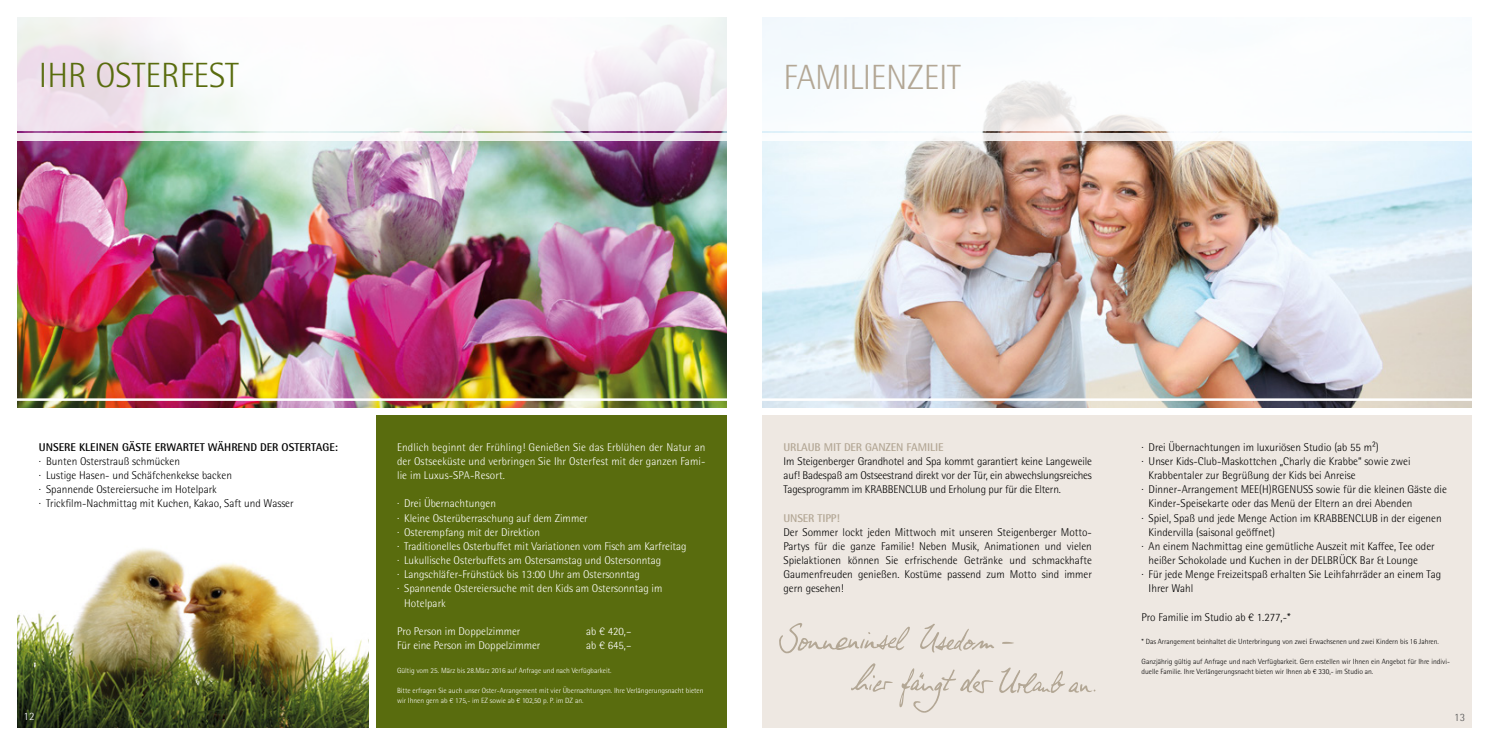
<style>
.page{position:relative;width:1489px;height:745px;background:#fff}
.page>*{position:absolute;margin:0;border:0;box-sizing:border-box;transform-origin:0 0}
.t1{font:300 35px "Rotis Semi Sans W1 G";color:#596c0e}
.t2{font:300 35px "Rotis Semi Sans W1 G";letter-spacing:-.01em;color:#b3a795}
.t3{font:300 11.25px/14.1px "Rotis Semi Sans W1 G";color:#000;text-align:justify}
.t4{font:300 11.25px/14.1px "Rotis Semi Sans W1 G";color:#fff;text-align:justify}
.t5{font:700 11.25px "Rotis Semi Sans W1 G";color:#000}
.t6{font:700 11.25px "Rotis Semi Sans W1 G";letter-spacing:-.01em;color:#b3a795}
.t7{font:300 11.25px "Rotis Semi Sans W1 G";color:#565656}
.t8{font:300 7.5px/10px "Rotis Semi Sans W1 G";color:#000}
.t9{font:300 7.5px/10px "Rotis Semi Sans W1 G";color:#fff}
</style>
<div class="page">
<img style="left:18px;top:548px;width:351px;height:178px">
<div style="left:376px;top:415px;width:350px;height:311px;background:#596c0e"></div>
<img style="left:18px;top:131px;width:708px;height:276px">
<hr style="left:11px;top:398px;width:721px;height:2px;background:#fff">
<svg style="left:17px;top:133px;width:710px;height:7px"></svg>
<svg style="left:17px;top:17px;width:710px;height:114px"></svg>
<div style="left:762px;top:415px;width:708px;height:311px;background:#eee8e2"></div>
<img style="left:762px;top:131px;width:708px;height:276px">
<hr style="left:758px;top:398px;width:717px;height:2px;background:#fff">
<svg style="left:762px;top:133px;width:708px;height:7px"></svg>
<svg style="left:779px;top:623px;width:130px;height:30px"></svg>
<svg style="left:920px;top:624px;width:74px;height:28px"></svg>
<svg style="left:1002px;top:641px;width:12px;height:2px"></svg>
<svg style="left:899px;top:668px;width:94px;height:44px"></svg>
<svg style="left:851px;top:663px;width:42px;height:28px"></svg>
<svg style="left:999px;top:667px;width:96px;height:25px"></svg>
<h1 class="t1" style="left:39px;top:55px;width:201px">IHR OSTERFEST</h1>
<h1 class="t2" style="left:783px;top:57px;width:179px">FAMILIENZEIT</h1>
<p class="t5" style="left:39px;top:439px;width:300px">UNSERE KLEINEN GÄSTE ERWARTET WÄHREND DER OSTERTAGE:</p>
<p class="t3" style="left:39px;top:453px;width:256px;text-align:left">· Bunten Osterstrauß schmücken<br>· Lustige Hasen- und Schäfchenkekse backen<br>· Spannende Ostereiersuche im Hotelpark<br>· Trickfilm-Nachmittag mit Kuchen, Kakao, Saft und Wasser</p>
<p class="t4" style="left:24px;top:709px;width:12px">12</p>
<p class="t4" style="left:397px;top:439px;width:310px">Endlich beginnt der Frühling! Genießen Sie das Erblühen der Natur an der Ostseeküste und verbringen Sie Ihr Osterfest mit der ganzen Fami&shy;lie im Luxus-SPA-Resort.</p>
<p class="t4" style="left:397px;top:496px;width:100px">· Drei Übernachtungen</p>
<p class="t4" style="left:397px;top:510px;width:192px">· Kleine Osterüberraschung auf dem Zimmer</p>
<p class="t4" style="left:397px;top:524px;width:144px">· Osterempfang mit der Direktion</p>
<p class="t4" style="left:397px;top:539px;width:291px">· Traditionelles Osterbuffet mit Variationen vom Fisch am Karfreitag</p>
<p class="t4" style="left:397px;top:553px;width:266px">· Lukullische Osterbuffets am Ostersamstag und Ostersonntag</p>
<p class="t4" style="left:397px;top:567px;width:244px">· Langschläfer-Frühstück bis 13:00 Uhr am Ostersonntag</p>
<p class="t4" style="left:397px;top:581px;width:267px">· Spannende Ostereiersuche mit den Kids am Ostersonntag im</p>
<p class="t4" style="left:404px;top:595px;width:43px">Hotelpark</p>
<p class="t4" style="left:397px;top:624px;width:125px">Pro Person im Doppelzimmer</p>
<p class="t4" style="left:586px;top:624px;width:47px">ab € 420,–</p>
<p class="t4" style="left:397px;top:638px;width:145px">Für eine Person im Doppelzimmer</p>
<p class="t4" style="left:586px;top:638px;width:47px">ab € 645,–</p>
<p class="t9" style="left:397px;top:665px;width:216px">Gültig vom 25. März bis 28.März 2016 auf Anfrage und nach Verfügbarkeit.</p>
<p class="t9" style="left:397px;top:685px;width:308px">Bitte erfragen Sie auch unser Oster-Arrangement mit vier Übernachtungen. Ihre Verlängerungsnacht bieten wir Ihnen gern ab € 175,- im EZ sowie ab € 102,50 p. P. im DZ an.</p>
<p class="t6" style="left:783px;top:439px;width:161px">URLAUB MIT DER GANZEN FAMILIE</p>
<p class="t3" style="left:783px;top:453px;width:310px">Im Steigenberger Grandhotel and Spa kommt garantiert keine Langeweile auf! Badespaß am Ostseestrand direkt vor der Tür, ein abwechslungsreiches Tagesprogramm im KRABBENCLUB und Erholung pur für die Eltern.</p>
<p class="t6" style="left:783px;top:510px;width:58px">UNSER TIPP!</p>
<p class="t3" style="left:783px;top:524px;width:310px">Der Sommer lockt jeden Mittwoch mit unseren Steigenberger Motto-Partys für die ganze Familie! Neben Musik, Animationen und vielen Spielaktionen können Sie erfrischende Getränke und schmackhafte Gaumenfreuden genießen. Kostüme passend zum Motto sind immer gern gesehen!</p>
<p class="t3" style="left:1141px;top:439px;width:239px">· Drei Übernachtungen im luxuriösen Studio (ab 55 m²)</p>
<p class="t3" style="left:1141px;top:453px;width:270px">· Unser Kids-Club-Maskottchen „Charly die Krabbe“ sowie zwei</p>
<p class="t3" style="left:1148px;top:468px;width:208px">Krabbentaler zur Begrüßung der Kids bei Anreise</p>
<p class="t3" style="left:1141px;top:482px;width:307px">· Dinner-Arrangement MEE(H)RGENUSS sowie für die kleinen Gäste die</p>
<p class="t3" style="left:1148px;top:496px;width:265px">Kinder-Speisekarte oder das Menü der Eltern an drei Abenden</p>
<p class="t3" style="left:1141px;top:510px;width:302px">· Spiel, Spaß und jede Menge Action im KRABBENCLUB in der eigenen</p>
<p class="t3" style="left:1148px;top:524px;width:128px">Kindervilla (saisonal geöffnet)</p>
<p class="t3" style="left:1141px;top:539px;width:295px">· An einem Nachmittag eine gemütliche Auszeit mit Kaffee, Tee oder</p>
<p class="t3" style="left:1148px;top:553px;width:271px">heißer Schokolade und Kuchen in der DELBRÜCK Bar &amp; Lounge</p>
<p class="t3" style="left:1141px;top:567px;width:301px">· Für jede Menge Freizeitspaß erhalten Sie Leihfahrräder an einem Tag</p>
<p class="t3" style="left:1148px;top:581px;width:46px">Ihrer Wahl</p>
<p class="t3" style="left:1141px;top:609px;width:150px">Pro Familie im Studio ab € 1.277,-*</p>
<p class="t8" style="left:1141px;top:636px;width:299px">* Das Arrangement beinhaltet die Unterbringung von zwei Erwachsenen und zwei Kindern bis 16 Jahren.</p>
<p class="t8" style="left:1141px;top:656px;width:310px">Ganzjährig gültig auf Anfrage und nach Verfügbarkeit. Gern erstellen wir Ihnen ein Angebot für Ihre indivi&shy;duelle Familie. Ihre Verlängerungsnacht bieten wir Ihnen ab € 330,- im Studio an.</p>
<p class="t7" style="left:1454px;top:709px;width:12px">13</p>
</div>
